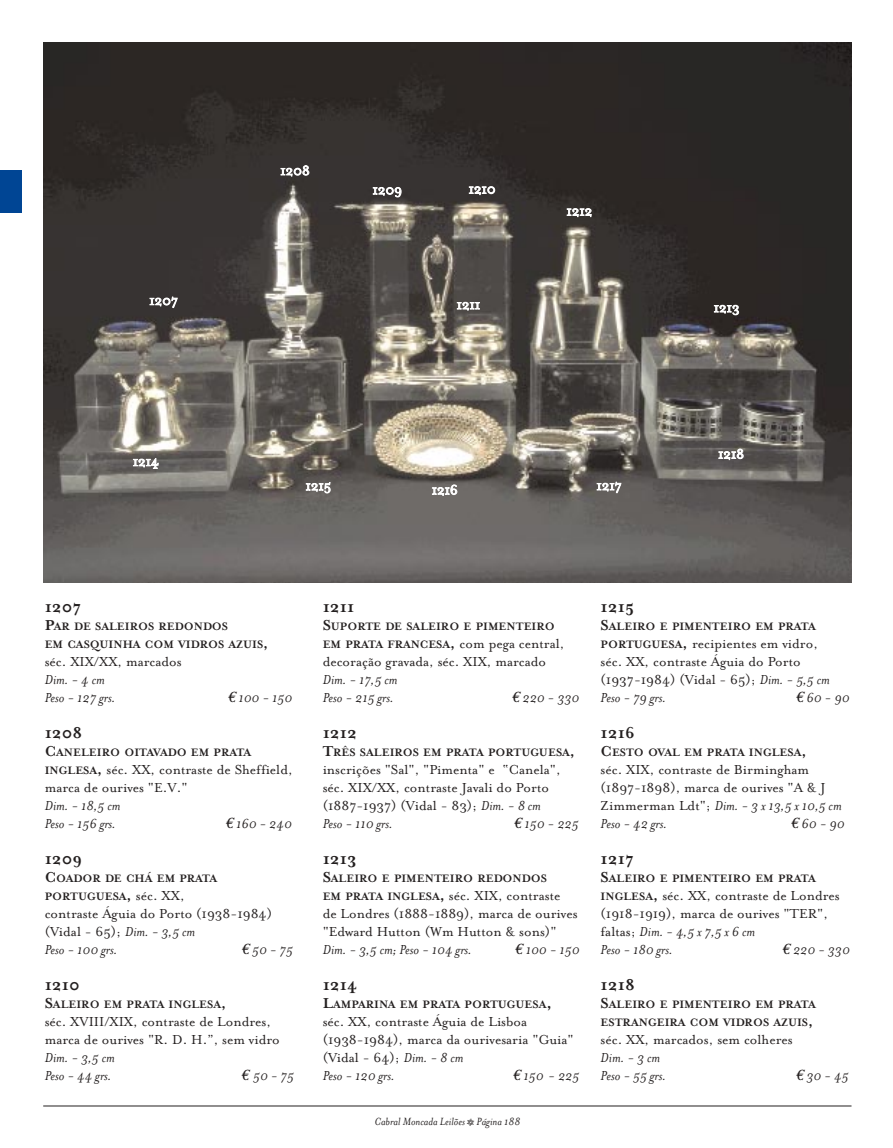
<style>
.page{position:relative;width:893px;height:1148px;background:#fff}
.page>*{position:absolute;margin:0;border:0;box-sizing:border-box;transform-origin:0 0}
.t1{font:700 18px "Mrs Eaves";color:#231f1f}
.t2{font:15px/18px "Mrs Eaves Roman";color:#231f1f}
.t3{font:italic 15px/18px "Mrs Eaves";color:#231f1f}
.t4{font:15px "Mrs Eaves Roman";letter-spacing:-.01em;color:#fff}
.t5{font:700 12.3px/18px "Mrs Eaves";color:#231f1f}
.t6{font:italic 12px "Mrs Eaves";color:#231f1f}
.s1{font-size:16.5px}
.s2{font-family:"Euro Serif"}
.s3{font-family:"Mrs Eaves";font-weight:700;font-size:12.3px}
.s4{font-family:"Mrs Eaves";font-weight:700;font-size:16.5px}
.s5{font-family:"Mrs Eaves Roman";font-weight:400;font-size:15px}
.s6{font-family:"Mrs Eaves";font-style:italic}
.s7{font-size:18px}
.s8{font-family:"Mrs Eaves Fractions";font-style:normal}
.s9{font-family:"Mrs Eaves Roman";font-style:normal}
</style>
<div class="page">
<img style="left:43px;top:43px;width:808px;height:540px">
<hr style="left:43px;top:1105px;width:808px;height:1px;background:#231f1f">
<div style="left:0;top:170px;width:22px;height:43px;background:#004594"></div>
<p class="t4" style="left:149px;top:291px;width:30px">1207</p>
<p class="t4" style="left:133px;top:452px;width:28px">1214</p>
<p class="t4" style="left:280px;top:161px;width:31px">1208</p>
<p class="t4" style="left:372px;top:180px;width:31px">1209</p>
<p class="t4" style="left:468px;top:179px;width:29px">1210</p>
<p class="t4" style="left:456px;top:295px;width:25px">1211</p>
<p class="t4" style="left:566px;top:201px;width:28px">1212</p>
<p class="t4" style="left:305px;top:476px;width:27px">1215</p>
<p class="t4" style="left:431px;top:480px;width:28px">1216</p>
<p class="t4" style="left:596px;top:476px;width:27px">1217</p>
<p class="t4" style="left:713px;top:298px;width:27px">1213</p>
<p class="t4" style="left:718px;top:444px;width:28px">1218</p>
<p class="t1" style="left:45px;top:595px;width:38px">1207</p>
<p class="t5" style="left:45px;top:617px;width:225px"><span class="s1">P</span>AR DE SALEIROS REDONDOS<br>EM CASQUINHA COM VIDROS AZUIS<span class="s1">,</span></p>
<p class="t2" style="left:45px;top:652px;width:138px">séc. XIX/XX, marcados</p>
<p class="t3" style="left:45px;top:670px;width:72px">Dim. - 4 cm<br>Peso - 127 grs.</p>
<p class="t3" style="left:228px;top:688px;width:66px"><span class="s2">€</span> 100 - 150</p>
<p class="t1" style="left:45px;top:721px;width:39px">1208</p>
<p class="t5" style="left:45px;top:743px;width:208px"><span class="s1">C</span>ANELEIRO OITAVADO EM PRATA</p>
<p class="t2" style="left:45px;top:760px;width:249px"><span class="s3">INGLESA</span><span class="s4">,</span> séc. XX, contraste de Sheffield, marca de ourives "E.V."</p>
<p class="t3" style="left:45px;top:796px;width:77px">Dim. - 18,5 cm<br>Peso - 156 grs.</p>
<p class="t3" style="left:226px;top:814px;width:68px"><span class="s2">€</span> 160 - 240</p>
<p class="t1" style="left:45px;top:847px;width:39px">1209</p>
<p class="t5" style="left:45px;top:869px;width:174px"><span class="s1">C</span>OADOR DE CHÁ EM PRATA<br>PORTUGUESA<span class="s1">,</span> <span class="s5">séc. XX,</span></p>
<p class="t2" style="left:45px;top:904px;width:229px">contraste Águia do Porto (1938-1984) (Vidal - 65); <span class="s6">Dim. - 3,5 cm</span></p>
<p class="t3" style="left:45px;top:940px;width:74px">Peso - 100 grs.</p>
<p class="t3" style="left:242px;top:940px;width:53px"><span class="s2">€</span> 50 - 75</p>
<p class="t1" style="left:45px;top:973px;width:37px">1210</p>
<p class="t5" style="left:45px;top:995px;width:183px"><span class="s1">S</span>ALEIRO EM PRATA INGLESA<span class="s1">,</span></p>
<p class="t2" style="left:45px;top:1012px;width:237px">séc. XVIII/XIX, contraste de Londres, marca de ourives "R. D. H.”, sem vidro</p>
<p class="t3" style="left:45px;top:1048px;width:72px">Dim. - 3,5 cm<br>Peso - 44 grs.</p>
<p class="t3" style="left:241px;top:1066px;width:54px"><span class="s2">€</span> 50 - 75</p>
<p class="t1" style="left:322px;top:595px;width:33px">1211</p>
<p class="t5" style="left:322px;top:617px;width:243px"><span class="s1">S</span>UPORTE DE SALEIRO E PIMENTEIRO<br>EM PRATA FRANCESA<span class="s1">,</span> <span class="s5">com pega central,</span></p>
<p class="t2" style="left:322px;top:652px;width:225px">decoração gravada, séc. XIX, marcado</p>
<p class="t3" style="left:322px;top:670px;width:76px">Dim. - 17,5 cm<br>Peso - 215 grs.</p>
<p class="t3" style="left:512px;top:688px;width:69px"><span class="s2">€</span> 220 - 330</p>
<p class="t1" style="left:322px;top:721px;width:36px">1212</p>
<p class="t5" style="left:322px;top:743px;width:254px"><span class="s1">T</span>RÊS SALEIROS EM PRATA PORTUGUESA<span class="s1">,</span></p>
<p class="t2" style="left:322px;top:760px;width:239px">inscrições "Sal", "Pimenta" e “Canela", séc. XIX/XX, contraste Javali do Porto (1887-1937) (Vidal - 83); <span class="s6">Dim. - 8 cm</span></p>
<p class="t3" style="left:322px;top:814px;width:72px">Peso - 110 grs.</p>
<p class="t3" style="left:514px;top:814px;width:66px"><span class="s2">€</span> 150 - 225</p>
<p class="t1" style="left:322px;top:847px;width:35px">1213</p>
<p class="t5" style="left:322px;top:869px;width:226px"><span class="s1">S</span>ALEIRO E PIMENTEIRO REDONDOS</p>
<p class="t2" style="left:322px;top:886px;width:256px"><span class="s3">EM PRATA INGLESA</span><span class="s4">,</span> séc. XIX, contraste de Londres (1888-1889), marca de ourives "Edward Hutton (Wm Hutton &amp; sons)"</p>
<p class="t3" style="left:322px;top:940px;width:151px">Dim. - 3,5 cm; Peso - 104 grs.</p>
<p class="t3" style="left:515px;top:940px;width:66px"><span class="s2">€</span> 100 - 150</p>
<p class="t1" style="left:322px;top:973px;width:36px">1214</p>
<p class="t5" style="left:322px;top:995px;width:231px"><span class="s1">L</span>AMPARINA EM PRATA PORTUGUESA<span class="s7">,</span></p>
<p class="t2" style="left:322px;top:1012px;width:253px">séc. XX, contraste Águia de Lisboa (1938-1984), marca da ourivesaria "Guia" (Vidal - 64); <span class="s6">Dim. - 8 cm</span></p>
<p class="t3" style="left:322px;top:1066px;width:74px">Peso - 120 grs.</p>
<p class="t3" style="left:513px;top:1066px;width:68px"><span class="s2">€</span> 150 - 225</p>
<p class="t6" style="left:374px;top:1113px;width:147px">Cabral Moncada Leilões <span class="s8">Q</span> Página 188</p>
<p class="t1" style="left:600px;top:595px;width:35px">1215</p>
<p class="t5" style="left:600px;top:617px;width:217px"><span class="s1">S</span>ALEIRO E PIMENTEIRO EM PRATA</p>
<p class="t2" style="left:600px;top:634px;width:231px"><span class="s3">PORTUGUESA</span><span class="s4">,</span> recipientes em vidro, séc. XX, contraste Águia do Porto (1937-1984) (Vidal - 65); <span class="s6">Dim. - 5,5 cm</span></p>
<p class="t3" style="left:600px;top:688px;width:67px">Peso - 79 grs.</p>
<p class="t3" style="left:796px;top:688px;width:55px"><span class="s2">€</span> 60 - 90</p>
<p class="t1" style="left:600px;top:721px;width:36px">1216</p>
<p class="t5" style="left:600px;top:743px;width:207px"><span class="s1">C</span>ESTO OVAL EM PRATA INGLESA<span class="s1">,</span></p>
<p class="t2" style="left:600px;top:760px;width:226px">séc. XIX, contraste de Birmingham (1897-1898), marca de ourives "A &amp; J</p>
<p class="t3" style="left:600px;top:796px;width:242px"><span class="s9">Zimmerman Ldt";</span> Dim. - 3 x 13,5 x 10,5 cm<br>Peso - 42 grs.</p>
<p class="t3" style="left:791px;top:814px;width:55px"><span class="s2">€</span> 60 - 90</p>
<p class="t1" style="left:600px;top:847px;width:35px">1217</p>
<p class="t5" style="left:600px;top:869px;width:217px"><span class="s1">S</span>ALEIRO E PIMENTEIRO EM PRATA</p>
<p class="t2" style="left:600px;top:886px;width:240px"><span class="s3">INGLESA</span><span class="s4">,</span> séc. XX, contraste de Londres (1918-1919), marca de ourives "TER",</p>
<p class="t3" style="left:600px;top:922px;width:156px"><span class="s9">faltas;</span> Dim. - 4,5 x 7,5 x 6 cm<br>Peso - 180 grs.</p>
<p class="t3" style="left:782px;top:940px;width:69px"><span class="s2">€</span> 220 - 330</p>
<p class="t1" style="left:600px;top:973px;width:36px">1218</p>
<p class="t5" style="left:600px;top:995px;width:217px"><span class="s1">S</span>ALEIRO E PIMENTEIRO EM PRATA<br>ESTRANGEIRA COM VIDROS AZUIS<span class="s1">,</span></p>
<p class="t2" style="left:600px;top:1030px;width:193px">séc. XX, marcados, sem colheres</p>
<p class="t3" style="left:600px;top:1048px;width:67px">Dim. - 3 cm<br>Peso - 55 grs.</p>
<p class="t3" style="left:796px;top:1066px;width:54px"><span class="s2">€</span> 30 - 45</p>
</div>
